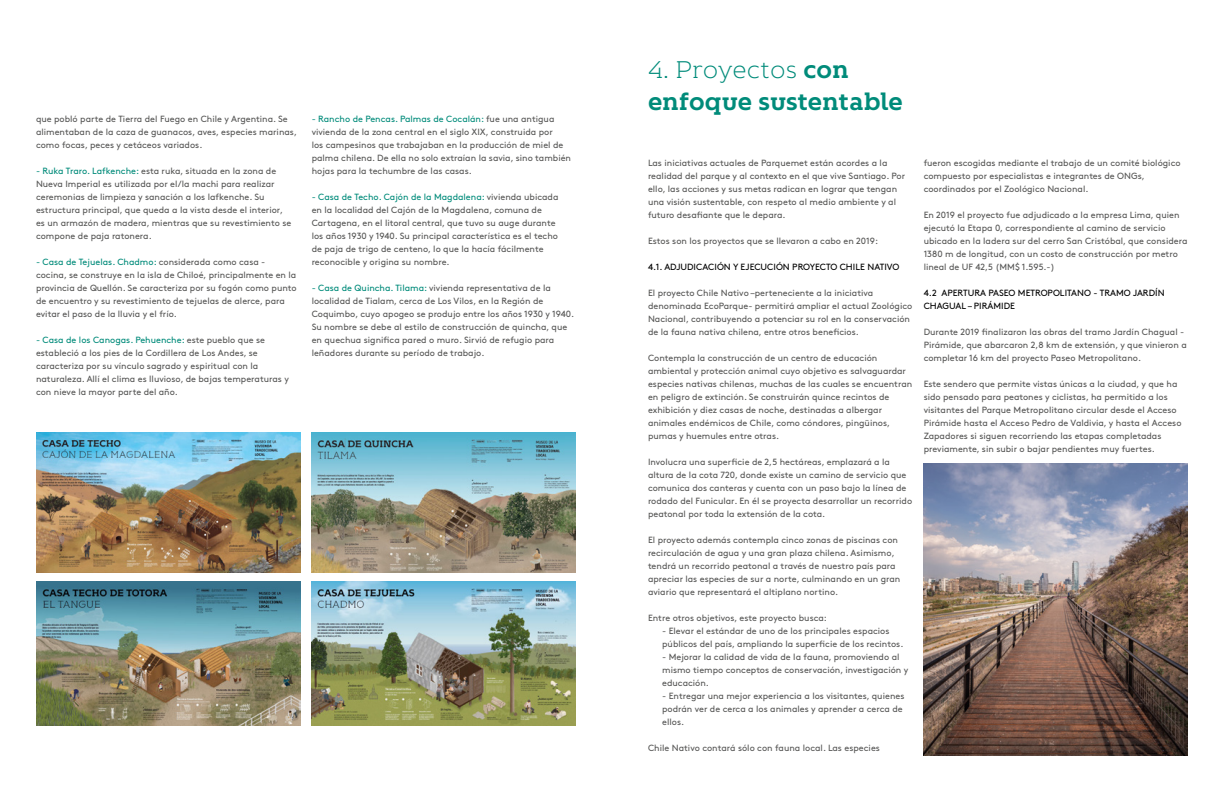
<style>
.page{position:relative;width:1224px;height:792px;background:#fff}
.page>*{position:absolute;margin:0;border:0;box-sizing:border-box;transform-origin:0 0}
.t1{font:700 24px/32px "Kontrapunkt Bob";color:#008b7a}
.t2{font:9px/13px "Brown";color:#575756}
.t3{font:9px/13px "Brown";color:#000}
.s1{color:#008b7a}
.s2{font-weight:300}
</style>
<div class="page">
<img style="left:36px;top:433px;width:264px;height:140px">
<img style="left:312px;top:433px;width:264px;height:140px">
<img style="left:36px;top:581px;width:264px;height:144px">
<img style="left:312px;top:581px;width:264px;height:144px">
<img style="left:924px;top:464px;width:264px;height:292px">
<p class="t2" style="left:36px;top:112px;width:263px">que pobló parte de Tierra del Fuego en Chile y Argentina. Se alimentaban de la caza de guanacos, aves, especies marinas, como focas, peces y cetáceos variados.</p>
<p class="t2" style="left:36px;top:164px;width:257px"><span class="s1">- Ruka Traro. Lafkenche:</span> esta ruka, situada en la zona de Nueva Imperial es utilizada por el/la machi para realizar ceremonias de limpieza y sanación a los lafkenche. Su estructura principal, que queda a la vista desde el interior, es un armazón de madera, mientras que su revestimiento se compone de paja ratonera.</p>
<p class="t2" style="left:36px;top:255px;width:262px"><span class="s1">- Casa de Tejuelas. Chadmo:</span> considerada como casa - cocina, se construye en la isla de Chiloé, principalmente en la provincia de Quellón. Se caracteriza por su fogón como punto de encuentro y su revestimiento de tejuelas de alerce, para evitar el paso de la lluvia y el frío.</p>
<p class="t2" style="left:36px;top:333px;width:254px"><span class="s1">- Casa de los Canogas. Pehuenche:</span> este pueblo que se estableció a los pies de la Cordillera de Los Andes, se caracteriza por su vínculo sagrado y espiritual con la naturaleza. Allí el clima es lluvioso, de bajas temperaturas y con nieve la mayor parte del año.</p>
<p class="t2" style="left:312px;top:112px;width:261px"><span class="s1">- Rancho de Pencas. Palmas de Cocalán:</span> fue una antigua vivienda de la zona central en el siglo XIX, construida por<br>los campesinos que trabajaban en la producción de miel de palma chilena. De ella no solo extraían la savia, sino también hojas para la techumbre de las casas.</p>
<p class="t2" style="left:312px;top:190px;width:248px"><span class="s1">- Casa de Techo. Cajón de la Magdalena:</span> vivienda ubicada en la localidad del Cajón de la Magdalena, comuna de Cartagena, en el litoral central, que tuvo su auge durante los años 1930 y 1940. Su principal característica es el techo de paja de trigo de centeno, lo que la hacía fácilmente reconocible y origina su nombre.</p>
<p class="t2" style="left:312px;top:281px;width:264px"><span class="s1">- Casa de Quincha. Tilama:</span> vivienda representativa de la localidad de Tialam, cerca de Los Vilos, en la Región de Coquimbo, cuyo apogeo se produjo entre los años 1930 y 1940.<br>Su nombre se debe al estilo de construcción de quincha, que en quechua significa pared o muro. Sirvió de refugio para leñadores durante su período de trabajo.</p>
<h1 class="t1" style="left:648px;top:54px;width:256px"><span class="s2">4. Proyectos</span> con enfoque sustentable</h1>
<p class="t2" style="left:648px;top:156px;width:259px">Las iniciativas actuales de Parquemet están acordes a la realidad del parque y al contexto en el que vive Santiago. Por ello, las acciones y sus metas radican en lograr que tengan una visión sustentable, con respeto al medio ambiente y al futuro desafiante que le depara.</p>
<p class="t2" style="left:648px;top:234px;width:232px">Estos son los proyectos que se llevaron a cabo en 2019:</p>
<p class="t3" style="left:648px;top:260px;width:253px">4.1. ADJUDICACIÓN Y EJECUCIÓN PROYECTO CHILE NATIVO</p>
<p class="t2" style="left:648px;top:286px;width:266px">El proyecto Chile Nativo –perteneciente a la iniciativa denominada EcoParque- permitirá ampliar el actual Zoológico Nacional, contribuyendo a potenciar su rol en la conservación de la fauna nativa chilena, entre otros beneficios.</p>
<p class="t2" style="left:648px;top:351px;width:266px">Contempla la construcción de un centro de educación ambiental y protección animal cuyo objetivo es salvaguardar especies nativas chilenas, muchas de las cuales se encuentran en peligro de extinción. Se construirán quince recintos de exhibición y diez casas de noche, destinadas a albergar animales endémicos de Chile, como cóndores, pingüinos, pumas y huemules entre otras.</p>
<p class="t2" style="left:648px;top:454px;width:266px">Involucra una superficie de 2,5 hectáreas, emplazará a la altura de la cota 720, donde existe un camino de servicio que comunica dos canteras y cuenta con un paso bajo la línea de rodado del Funicular. En él se proyecta desarrollar un recorrido peatonal por toda la extensión de la cota.</p>
<p class="t2" style="left:648px;top:532px;width:254px">El proyecto además contempla cinco zonas de piscinas con recirculación de agua y una gran plaza chilena. Asimismo, tendrá un recorrido peatonal a través de nuestro país para apreciar las especies de sur a norte, culminando en un gran aviario que representará el altiplano nortino.</p>
<p class="t2" style="left:648px;top:610px;width:181px">Entre otros objetivos, este proyecto busca:</p>
<p class="t2" style="left:662px;top:623px;width:243px">- Elevar el estándar de uno de los principales espacios públicos del país, ampliando la superficie de los recintos.</p>
<p class="t2" style="left:662px;top:649px;width:248px">- Mejorar la calidad de vida de la fauna, promoviendo al mismo tiempo conceptos de conservación, investigación y educación.</p>
<p class="t2" style="left:662px;top:688px;width:244px">- Entregar una mejor experiencia a los visitantes, quienes podrán ver de cerca a los animales y aprender a cerca de ellos.</p>
<p class="t2" style="left:648px;top:740px;width:234px">Chile Nativo contará sólo con fauna local. Las especies</p>
<p class="t2" style="left:924px;top:155px;width:258px">fueron escogidas mediante el trabajo de un comité biológico compuesto por especialistas e integrantes de ONGs, coordinados por el Zoológico Nacional.</p>
<p class="t2" style="left:924px;top:207px;width:265px">En 2019 el proyecto fue adjudicado a la empresa Lima, quien ejecutó la Etapa 0, correspondiente al camino de servicio ubicado en la ladera sur del cerro San Cristóbal, que considera 1380 m de longitud, con un costo de construcción por metro lineal de UF 42,5 (MM$ 1.595.-)</p>
<p class="t3" style="left:924px;top:285px;width:242px">4.2 APERTURA PASEO METROPOLITANO - TRAMO JARDÍN<br>CHAGUAL – PIRÁMIDE</p>
<p class="t2" style="left:924px;top:324px;width:265px">Durante 2019 finalizaron las obras del tramo Jardín Chagual -<br>Pirámide, que abarcaron 2,8 km de extensión, y que vinieron a completar 16 km del proyecto Paseo Metropolitano.</p>
<p class="t2" style="left:924px;top:376px;width:259px">Este sendero que permite vistas únicas a la ciudad, y que ha sido pensado para peatones y ciclistas, ha permitido a los visitantes del Parque Metropolitano circular desde el Acceso Pirámide hasta el Acceso Pedro de Valdivia, y hasta el Acceso Zapadores si siguen recorriendo las etapas completadas previamente, sin subir o bajar pendientes muy fuertes.</p>
</div>
